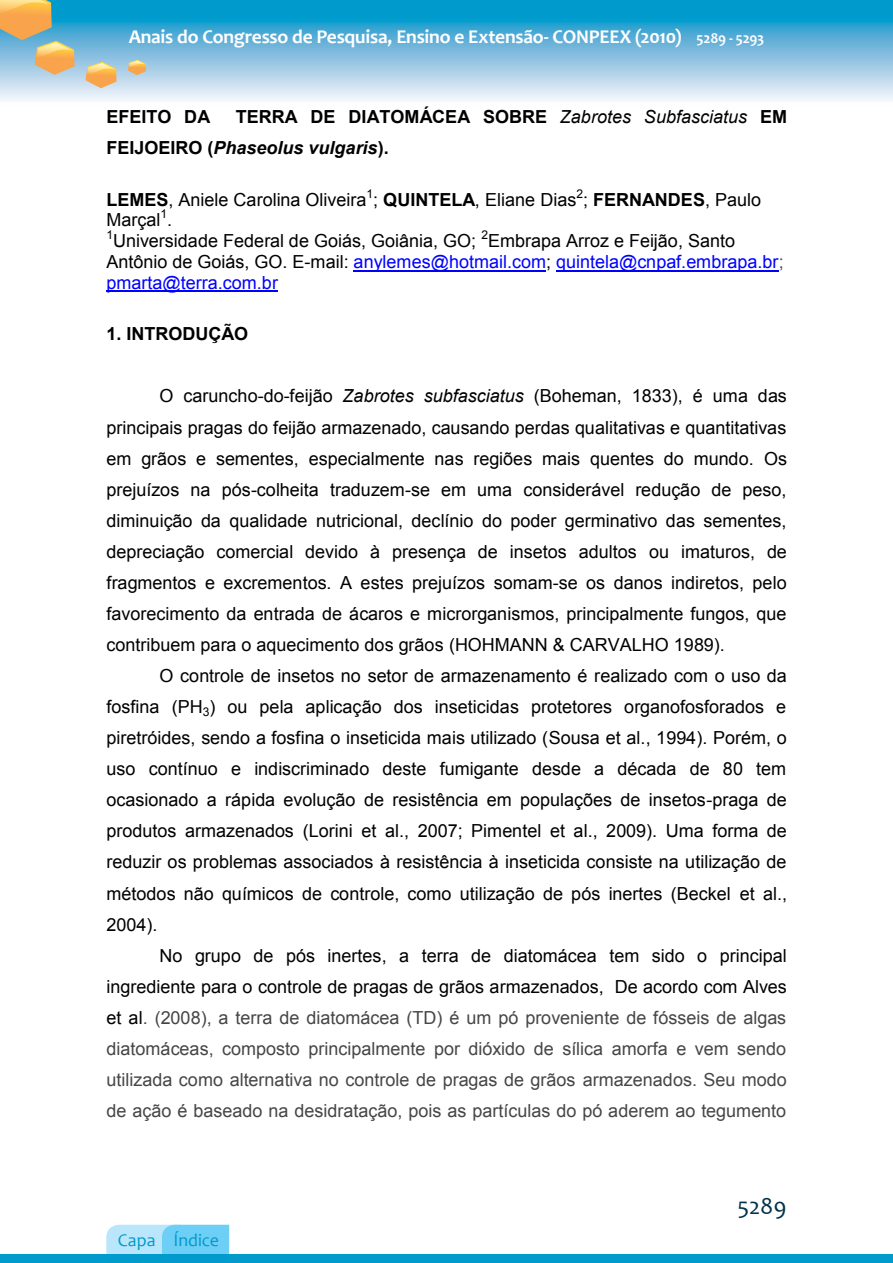
<style>
.page{position:relative;width:893px;height:1263px;background:#fff}
.page>*{position:absolute;margin:0;border:0;box-sizing:border-box;transform-origin:0 0}
.t1{font:24px "Candara";color:#00334a}
.t2{font:700 19.5px "Candara";letter-spacing:-.01em;color:#fff}
.t3{font:18px/31px "Arial";color:#000;text-align:justify}
.t4{font:18px/31px "Arial";color:#464648;text-align:justify}
.t5{font:18px/20.7px "Arial";color:#00f}
.t6{font:700 18px/31.2px "Arial";color:#000}
.t7{font:18px "Candara";letter-spacing:-.005em;color:#009acd}
.t8{font:12px "Arial";color:#000}
.s1{font-size:15px}
.s2{font-weight:400;font-style:italic}
.s3{font-style:italic}
.s4{font-weight:700}
.s5{color:#000}
.s6{color:#505153}
</style>
<div class="page">
<svg style="left:106px;top:1225px;width:123px;height:29px;background:#91d9f7"></svg>
<svg style="left:0;top:0;width:893px;height:101px;background:#74bdde"></svg>
<svg style="left:0;top:0;width:75px;height:75px;background:#abb399"></svg>
<svg style="left:86px;top:62px;width:31px;height:26px"></svg>
<svg style="left:128px;top:60px;width:18px;height:15px"></svg>
<hr style="left:354px;top:270px;width:192px;height:1px;background:#00f">
<hr style="left:556px;top:270px;width:223px;height:1px;background:#00f">
<hr style="left:106px;top:291px;width:172px;height:1px;background:#00f">
<div style="left:0;top:1254px;width:893px;height:9px;background:#009acd"></div>
<p class="t2" style="left:129px;top:25px;width:637px">Anais do Congresso de Pesquisa, Ensino e Extensão- CONPEEX (2010) <span class="s1">5289 - 5293</span></p>
<p class="t6" style="left:106px;top:102px;width:682px;text-indent:129px">TERRA DE DIATOMÁCEA SOBRE <span class="s2">Zabrotes Subfasciatus</span> EM<br>FEIJOEIRO (<span class="s3">Phaseolus vulgaris</span>).</p>
<p class="t3" style="left:106px;top:184px;width:656px"><span class="s4">LEMES</span>, Aniele Carolina Oliveira ; <span class="s4">QUINTELA</span>, Eliane Dias ; <span class="s4">FERNANDES</span>, Paulo</p>
<p class="t6" style="left:106px;top:102px;width:106px">EFEITO DA</p>
<p class="t8" style="left:367px;top:185px;width:8px">1</p>
<p class="t8" style="left:577px;top:185px;width:8px">2</p>
<p class="t8" style="left:160px;top:206px;width:8px">1</p>
<p class="t3" style="left:106px;top:205px;width:67px">Marçal .</p>
<p class="t8" style="left:106px;top:227px;width:8px">1</p>
<p class="t3" style="left:113px;top:226px;width:364px">Universidade Federal de Goiás, Goiânia, GO;</p>
<p class="t8" style="left:481px;top:227px;width:8px">2</p>
<p class="t5" style="left:106px;top:231px;width:679px;text-indent:382px"><span class="s5">Embrapa Arroz e Feijão, Santo<br>Antônio de Goiás, GO. E-mail:</span> anylemes@hotmail.com<span class="s5">;</span> quintela@cnpaf.embrapa.br<span class="s6">; </span>pmarta@terra.com.br</p>
<p class="t6" style="left:106px;top:319px;width:143px">1. INTRODUÇÃO</p>
<p class="t3" style="left:106px;top:381px;width:682px;text-indent:53px">O caruncho-do-feijão <span class="s3">Zabrotes subfasciatus</span> (Boheman, 1833), é uma das principais pragas do feijão armazenado, causando perdas qualitativas e quantitativas em grãos e sementes, especialmente nas regiões mais quentes do mundo. Os prejuízos na pós-colheita traduzem-se em uma considerável redução de peso, diminuição da qualidade nutricional, declínio do poder germinativo das sementes, depreciação comercial devido à presença de insetos adultos ou imaturos, de fragmentos e excrementos. A estes prejuízos somam-se os danos indiretos, pelo favorecimento da entrada de ácaros e microrganismos, principalmente fungos, que contribuem para o aquecimento dos grãos (HOHMANN &amp; CARVALHO 1989).</p>
<p class="t3" style="left:106px;top:660px;width:682px;text-indent:53px">O controle de insetos no setor de armazenamento é realizado com o uso da fosfina (PH<sub>3</sub>) ou pela aplicação dos inseticidas protetores organofosforados e piretróides, sendo a fosfina o inseticida mais utilizado (Sousa et al., 1994). Porém, o uso contínuo e indiscriminado deste fumigante desde a década de 80 tem ocasionado a rápida evolução de resistência em populações de insetos-praga de produtos armazenados (Lorini et al., 2007; Pimentel et al., 2009). Uma forma de reduzir os problemas associados à resistência à inseticida consiste na utilização de métodos não químicos de controle, como utilização de pós inertes (Beckel et al., 2004).</p>
<p class="t4" style="left:106px;top:940px;width:682px;text-indent:53px"><span class="s5">No grupo de pós inertes, a terra de diatomácea tem sido o principal ingrediente para o controle de pragas de grãos armazenados, De acordo com Alves et al</span>. (2008), a terra de diatomácea (TD) é um pó proveniente de fósseis de algas diatomáceas, composto principalmente por dióxido de sílica amorfa e vem sendo utilizada como alternativa no controle de pragas de grãos armazenados. Seu modo de ação é baseado na desidratação, pois as partículas do pó aderem ao tegumento</p>
<p class="t7" style="left:118px;top:1229px;width:103px">Capa Índice</p>
<h1 class="t1" style="left:737px;top:1192px;width:51px">5289</h1>
</div>
